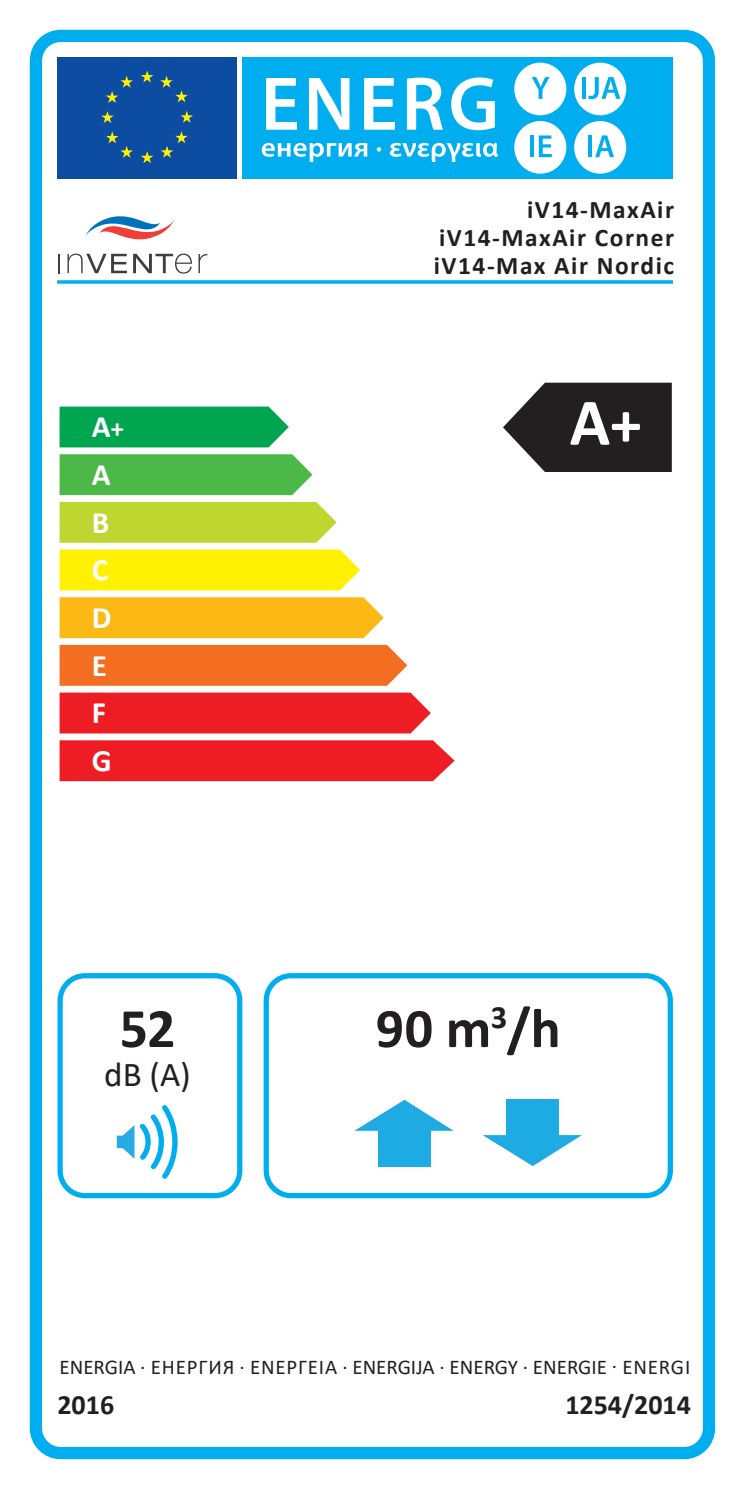
<style>
.page{position:relative;width:745px;height:1489px;background:#fff}
.page>*{position:absolute;margin:0;border:0;box-sizing:border-box;transform-origin:0 0}
.t1{font:700 66.85px "Calibri";color:#fff}
.t2{font:700 56px "Calibri";color:#231f20}
.t3{font:35px "Calibri";color:#231f20}
.t4{font:700 31.15px/47.6px "Calibri";color:#fff}
.t5{font:700 28px "Calibri";color:#231f20}
.t6{font:700 25.2px "Calibri";letter-spacing:.06em;color:#231f20}
.t7{font:21px "Calibri";color:#231f20}
.s1{font-size:26.25px}
.s2{font-size:63px}
</style>
<div class="page">
<div style="left:30px;top:30px;width:684px;height:1428px;border:12px solid #00aeef;border-radius:25px"></div>
<div style="left:57px;top:973px;width:185px;height:225px;border:5px solid #00aeef;border-radius:25px"></div>
<svg style="left:116px;top:1105px;width:62px;height:74px"></svg>
<div style="left:60px;top:406px;width:228px;height:41px;background:#00a54f"></div>
<div style="left:60px;top:454px;width:252px;height:41px;background:#4cb848"></div>
<div style="left:60px;top:502px;width:276px;height:40px;background:#bed630"></div>
<div style="left:60px;top:549px;width:300px;height:41px;background:#fff101"></div>
<div style="left:60px;top:597px;width:323px;height:41px;background:#fcb814"></div>
<div style="left:60px;top:645px;width:347px;height:40px;background:#f36e21"></div>
<div style="left:60px;top:692px;width:370px;height:41px;background:#ee1d23"></div>
<div style="left:60px;top:740px;width:394px;height:41px;background:#ee1d23"></div>
<svg style="left:57px;top:280px;width:615px;height:4px;background:#1fb7f0"></svg>
<svg style="left:356px;top:1100px;width:96px;height:30px"></svg>
<div style="left:378px;top:1128px;width:52px;height:37px;background:#1eaae2"></div>
<svg style="left:58px;top:254px;width:2px;height:19px"></svg>
<svg style="left:67px;top:253px;width:60px;height:20px"></svg>
<svg style="left:133px;top:253px;width:59px;height:21px"></svg>
<svg style="left:198px;top:254px;width:9px;height:19px"></svg>
<svg style="left:85px;top:216px;width:89px;height:24px"></svg>
<svg style="left:503px;top:382px;width:168px;height:90px;background:#413d3e"></svg>
<svg style="left:483px;top:1134px;width:98px;height:31px"></svg>
<div style="left:506px;top:1099px;width:52px;height:37px;background:#1eaae2"></div>
<div style="left:263px;top:973px;width:409px;height:225px;border:5px solid #00aeef;border-radius:25px"></div>
<div style="left:57px;top:57px;width:179px;height:121px;background:#0d4da1"></div>
<div style="left:242px;top:57px;width:430px;height:121px;background:#00aeef"></div>
<svg style="left:160px;top:76px;width:28px;height:26px"></svg>
<svg style="left:141px;top:70px;width:12px;height:12px"></svg>
<svg style="left:106px;top:76px;width:27px;height:27px"></svg>
<svg style="left:101px;top:111px;width:13px;height:12px"></svg>
<svg style="left:106px;top:131px;width:27px;height:27px"></svg>
<svg style="left:141px;top:151px;width:12px;height:12px"></svg>
<svg style="left:161px;top:131px;width:26px;height:27px"></svg>
<svg style="left:180px;top:111px;width:13px;height:12px"></svg>
<svg style="left:266px;top:78px;width:31px;height:52px"></svg>
<svg style="left:309px;top:78px;width:40px;height:52px"></svg>
<svg style="left:364px;top:78px;width:30px;height:52px"></svg>
<svg style="left:406px;top:78px;width:37px;height:52px"></svg>
<svg style="left:451px;top:77px;width:43px;height:53px"></svg>
<svg style="left:261px;top:143px;width:106px;height:19px"></svg>
<svg style="left:376px;top:147px;width:5px;height:4px"></svg>
<svg style="left:389px;top:143px;width:108px;height:19px"></svg>
<div style="left:514px;top:63px;width:52px;height:52px;background:#fff;border-radius:50%"></div>
<svg style="left:531px;top:77px;width:18px;height:22px"></svg>
<div style="left:573px;top:63px;width:53px;height:52px;background:#fff;border-radius:50%"></div>
<div style="left:514px;top:121px;width:52px;height:53px;background:#fff;border-radius:50%"></div>
<hr style="left:530px;top:135px;width:4px;height:22px;background:#00aeef">
<svg style="left:538px;top:135px;width:13px;height:22px"></svg>
<div style="left:573px;top:121px;width:53px;height:53px;background:#fff;border-radius:50%"></div>
<svg style="left:582px;top:77px;width:3px;height:22px"></svg>
<svg style="left:588px;top:77px;width:32px;height:22px"></svg>
<hr style="left:588px;top:135px;width:4px;height:22px;background:#00aeef">
<svg style="left:595px;top:135px;width:18px;height:22px"></svg>
<p class="t4" style="left:92px;top:403px;width:34px">A<span class="s1">+<br></span>A<br>B<br>C<br>D<br>E<br>F<br>G</p>
<p class="t2" style="left:119px;top:988px;width:57px">52</p>
<p class="t3" style="left:104px;top:1049px;width:88px">dB (A)</p>
<p class="t6" style="left:527px;top:191px;width:148px">iV14-MaxAir</p>
<p class="t6" style="left:439px;top:219px;width:236px">iV14-MaxAir Corner</p>
<p class="t6" style="left:433px;top:247px;width:241px">iV14-Max Air Nordic</p>
<p class="t1" style="left:569px;top:375px;width:73px">A<span class="s2">+</span></p>
<p class="t2" style="left:375px;top:988px;width:186px">90 m<sup>3</sup>/h</p>
<p class="t7" style="left:59px;top:1352px;width:632px">ENERGIA · ЕНЕРГИЯ · ΕΝΕΡΓΕΙΑ · ENERGIJA · ENERGY · ENERGIE · ENERGI</p>
<p class="t5" style="left:57px;top:1385px;width:58px">2016</p>
<p class="t5" style="left:565px;top:1385px;width:127px">1254/2014</p>
</div>
